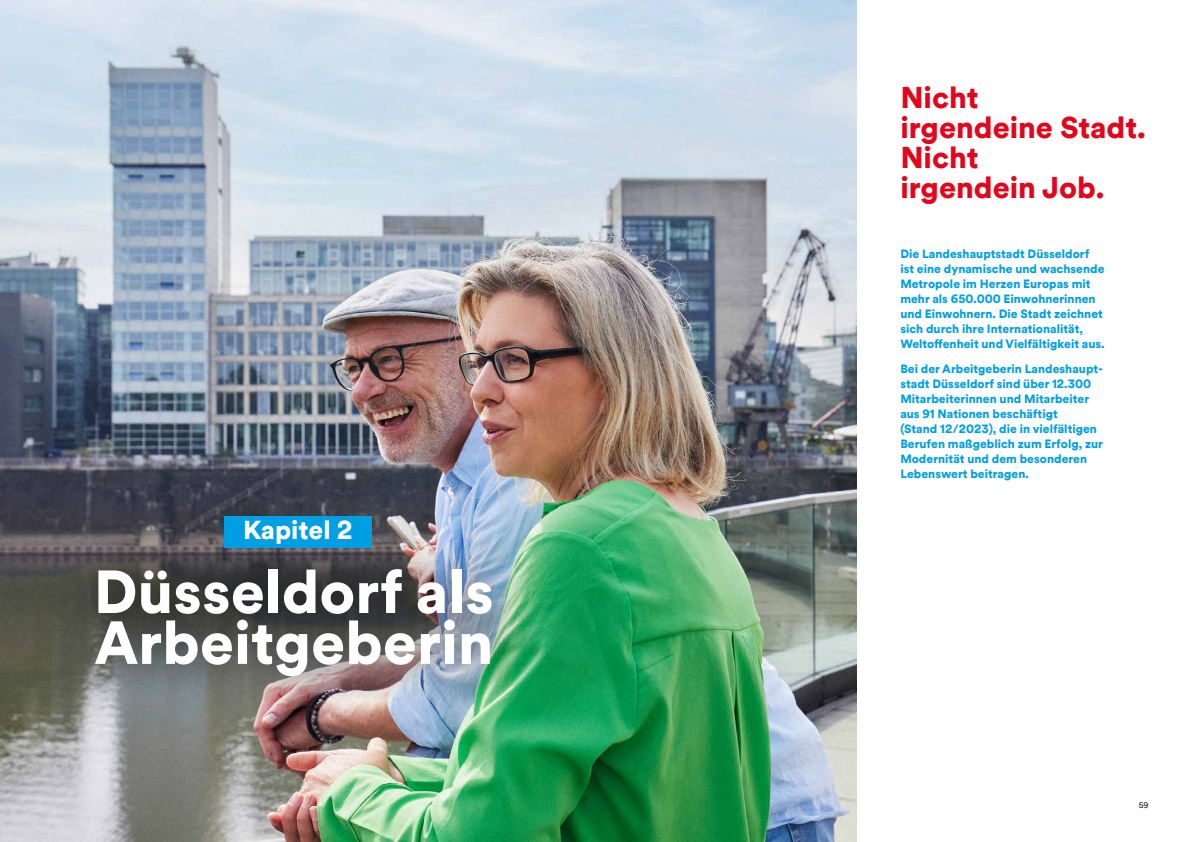
<style>
.page{position:relative;width:1191px;height:842px;background:#fff}
.page>*{position:absolute;margin:0;border:0;box-sizing:border-box;transform-origin:0 0}
.t1{font:900 60px/50.9px "Duesseldorf Circular TT";color:#fff}
.t2{font:900 30px/30px "Duesseldorf Circular TT";color:#e3051b}
.t3{font:900 25.9px "Duesseldorf Circular TT";color:#fff}
.t4{font:900 12px/15px "Duesseldorf Circular TT";color:#009fe3}
.t5{font:8px "Duesseldorf Circular TT";color:#000}
</style>
<div class="page">
<img style="left:0;top:0;width:856px;height:842px">
<div style="left:52px;top:524px;width:484px;height:197px;background:#000;opacity:.85"></div>
<div style="left:224px;top:516px;width:147px;height:32px;background:#009fe3"></div>
<h3 class="t3" style="left:243px;top:512px;width:111px">Kapitel 2</h3>
<h1 class="t1" style="left:94px;top:564px;width:402px">Düsseldorf als<br>Arbeitgeberin</h1>
<h2 class="t2" style="left:900px;top:81px;width:247px">Nicht<br>irgendeine Stadt.<br>Nicht<br>irgendein Job.</h2>
<p class="t4" style="left:900px;top:245px;width:206px">Die Landeshauptstadt Düsseldorf ist eine dynamische und wachsende Metropole im Herzen Europas mit mehr als 650.000 Einwohnerinnen und Einwohnern. Die Stadt zeichnet sich durch ihre Internationalität, Weltoffenheit und Vielfältigkeit aus.</p>
<p class="t4" style="left:900px;top:360px;width:204px">Bei der Arbeitgeberin Landeshaupt&shy;stadt Düsseldorf sind über 12.300<br>Mitarbeiterinnen und Mitarbeiter aus 91 Nationen beschäftigt<br>(Stand 12/2023), die in vielfältigen<br>Berufen maßgeblich zum Erfolg, zur<br>Modernität und dem besonderen<br>Lebenswert beitragen.</p>
<p class="t5" style="left:1138px;top:799px;width:11px">59</p>
</div>
